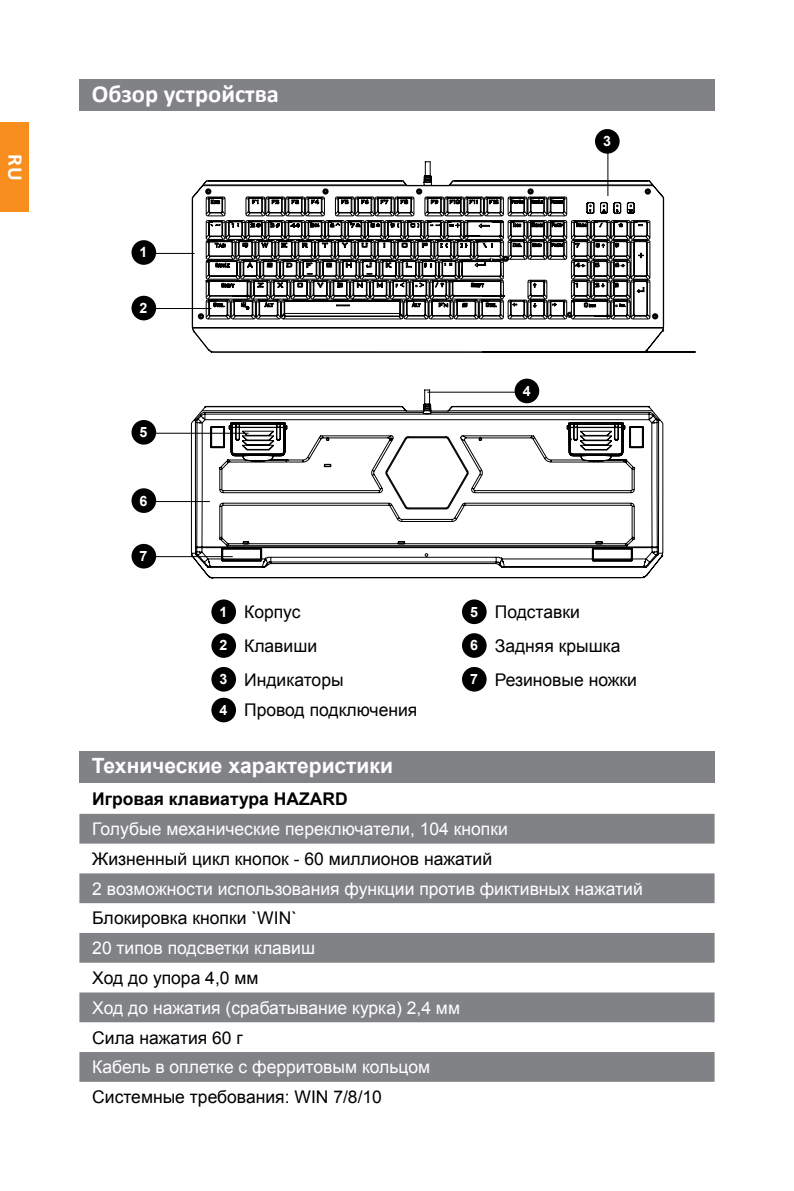
<style>
.page{position:relative;width:794px;height:1191px;background:#fff}
.page>*{position:absolute;margin:0;border:0;box-sizing:border-box;transform-origin:0 0}
.t1{font:700 24.5px "Calibri";color:#fff}
.t2{font:700 21px "Arial";color:#fff}
.t3{font:700 21px "Calibri";color:#fff}
.t4{font:17.5px "Arial";color:#000}
.t5{font:17.5px "Arial";color:#fff}
.t6{font:700 17.5px "Arial";color:#000}
.t7{font:700 14.35px "Arial";color:#fff}
</style>
<div class="page">
<div style="left:0;top:123px;width:29px;height:89px;background:#f78e1e"></div>
<div style="left:79px;top:79px;width:635px;height:32px;background:#808285"></div>
<svg style="left:131px;top:405px;width:533px;height:220px"></svg>
<svg style="left:648px;top:180px;width:48px;height:173px"></svg>
<svg style="left:192px;top:161px;width:456px;height:253px"></svg>
<svg style="left:79px;top:814px;width:635px;height:267px;fill:#808285"></svg>
<div style="left:79px;top:751px;width:635px;height:32px;background:#808285"></div>
<div style="left:595px;top:129px;width:24px;height:25px;background:#000;border-radius:50%"></div>
<hr style="left:607px;top:146px;width:1px;height:50px;background:#000">
<hr style="left:145px;top:253px;width:49px;height:1px;background:#000">
<hr style="left:145px;top:501px;width:65px;height:1px;background:#000">
<hr style="left:145px;top:432px;width:104px;height:2px;background:#000">
<hr style="left:145px;top:308px;width:66px;height:1px;background:#000">
<hr style="left:145px;top:556px;width:88px;height:1px;background:#000">
<div style="left:131px;top:240px;width:25px;height:25px;background:#000;border-radius:50%"></div>
<div style="left:131px;top:488px;width:25px;height:25px;background:#000;border-radius:50%"></div>
<div style="left:131px;top:420px;width:25px;height:24px;background:#000;border-radius:50%"></div>
<div style="left:211px;top:599px;width:25px;height:25px;background:#000;border-radius:50%"></div>
<div style="left:462px;top:599px;width:24px;height:25px;background:#000;border-radius:50%"></div>
<div style="left:211px;top:633px;width:25px;height:25px;background:#000;border-radius:50%"></div>
<div style="left:462px;top:633px;width:24px;height:25px;background:#000;border-radius:50%"></div>
<div style="left:211px;top:667px;width:25px;height:24px;background:#000;border-radius:50%"></div>
<div style="left:462px;top:667px;width:24px;height:24px;background:#000;border-radius:50%"></div>
<div style="left:211px;top:697px;width:25px;height:25px;background:#000;border-radius:50%"></div>
<div style="left:514px;top:378px;width:25px;height:25px;background:#000;border-radius:50%"></div>
<div style="left:131px;top:296px;width:25px;height:24px;background:#000;border-radius:50%"></div>
<div style="left:131px;top:544px;width:25px;height:24px;background:#000;border-radius:50%"></div>
<p class="t3" style="left:30px;top:154px;width:28px;rotate:90deg">RU</p>
<h1 class="t1" style="left:92px;top:76px;width:189px">Обзор устройства</h1>
<p class="t7" style="left:140px;top:242px;width:9px">1</p>
<p class="t7" style="left:140px;top:298px;width:9px">2</p>
<p class="t7" style="left:140px;top:422px;width:9px">5</p>
<p class="t7" style="left:140px;top:490px;width:9px">6</p>
<p class="t7" style="left:140px;top:546px;width:9px">7</p>
<p class="t7" style="left:603px;top:131px;width:9px">3</p>
<p class="t7" style="left:523px;top:381px;width:9px">4</p>
<p class="t4" style="left:244px;top:600px;width:58px">Корпус</p>
<p class="t4" style="left:495px;top:600px;width:87px">Подставки</p>
<p class="t4" style="left:244px;top:633px;width:75px">Клавиши</p>
<p class="t4" style="left:495px;top:633px;width:127px">Задняя крышка</p>
<p class="t4" style="left:244px;top:667px;width:101px">Индикаторы</p>
<p class="t4" style="left:495px;top:667px;width:144px">Резиновые ножки</p>
<p class="t4" style="left:244px;top:698px;width:175px">Провод подключения</p>
<p class="t7" style="left:219px;top:601px;width:9px">1</p>
<p class="t7" style="left:470px;top:601px;width:9px">5</p>
<p class="t7" style="left:219px;top:635px;width:9px">2</p>
<p class="t7" style="left:470px;top:635px;width:9px">6</p>
<p class="t7" style="left:219px;top:669px;width:9px">3</p>
<p class="t7" style="left:470px;top:669px;width:9px">7</p>
<p class="t7" style="left:219px;top:700px;width:9px">4</p>
<p class="t2" style="left:92px;top:751px;width:303px">Технические характеристики</p>
<p class="t6" style="left:92px;top:787px;width:257px">Игровая клавиатура HAZARD</p>
<p class="t5" style="left:92px;top:817px;width:417px">Голубые механические переключатели, 104 кнопки</p>
<p class="t4" style="left:92px;top:846px;width:401px">Жизненный цикл кнопок - 60 миллионов нажатий</p>
<p class="t5" style="left:92px;top:876px;width:552px">2 возможности использования функции против фиктивных нажатий</p>
<p class="t4" style="left:92px;top:906px;width:206px">Блокировка кнопки `WIN`</p>
<p class="t5" style="left:92px;top:936px;width:224px">20 типов подсветки клавиш</p>
<p class="t4" style="left:92px;top:965px;width:168px">Ход до упора 4,0 мм</p>
<p class="t5" style="left:92px;top:995px;width:369px">Ход до нажатия (срабатывание курка) 2,4 мм</p>
<p class="t4" style="left:92px;top:1025px;width:152px">Сила нажатия 60 г</p>
<p class="t5" style="left:92px;top:1055px;width:339px">Кабель в оплетке с ферритовым кольцом</p>
<p class="t4" style="left:92px;top:1085px;width:291px">Cистемные требования: WIN 7/8/10</p>
</div>
